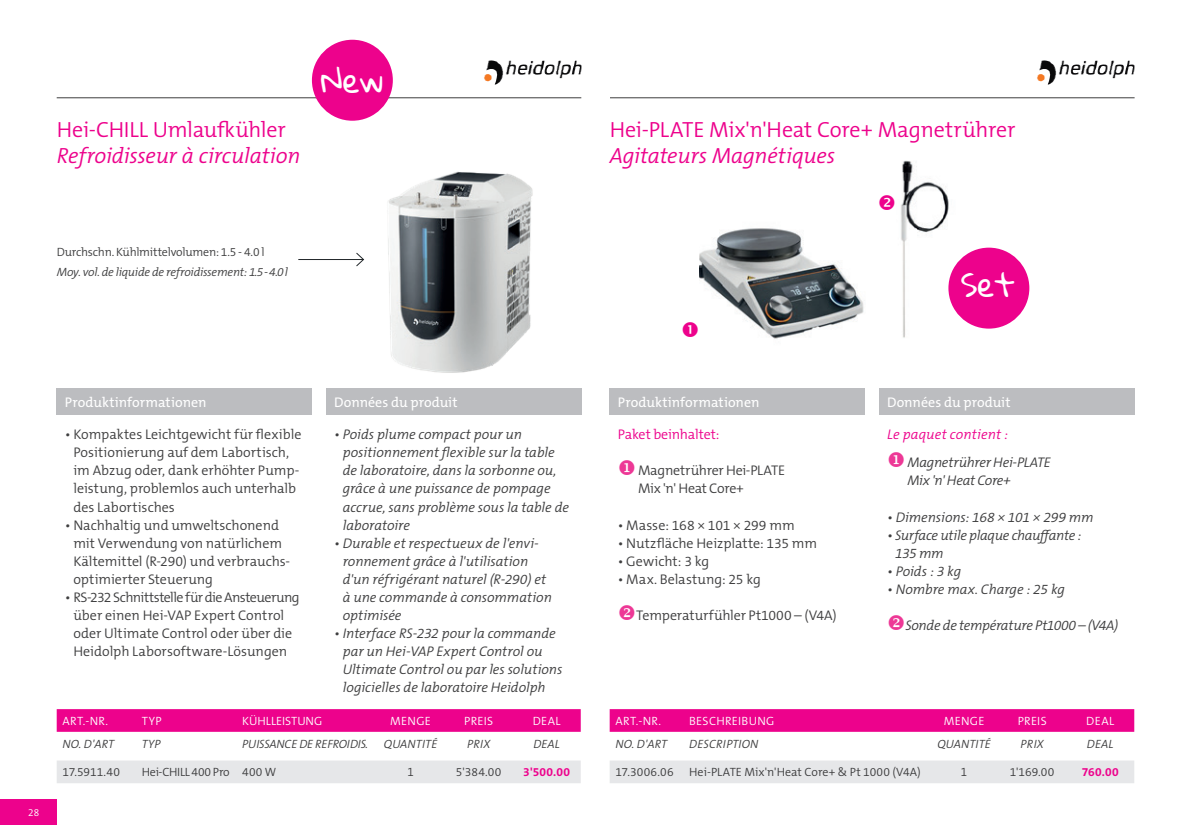
<style>
.page{position:relative;width:1191px;height:840px;background:#fff}
.page>*{position:absolute;margin:0;border:0;box-sizing:border-box;transform-origin:0 0}
.t1{font:32px "Gloria Hallelujah";color:#fff}
.t2{font:300 22px "The Mix B W4";letter-spacing:-.01em;color:#ed028c}
.t3{font:italic 300 22px "The Mix B W4";letter-spacing:-.01em;color:#ed028c}
.t4{font:300 14px/18px "The Mix B W4";letter-spacing:-.005em;color:#3e3e3f}
.t5{font:italic 300 14px/18px "The Mix B W4";letter-spacing:-.005em;color:#3e3e3f}
.t6{font:italic 300 14px/18px "The Mix B W4";letter-spacing:-.025em;color:#3e3e3f}
.t7{font:14px "The Mix B W5 Plain";color:#fff}
.t8{font:300 14px/18px "The Mix B W4";letter-spacing:-.025em;color:#3e3e3f}
.t9{font:italic 300 14px "The Mix B W4";letter-spacing:.01em;color:#ed028c}
.t10{font:300 14px "The Mix B W4";letter-spacing:-.015em;color:#ed028c}
.t11{font:300 12px "The Mix B W4";letter-spacing:-.01em;color:#3e3e3f}
.t12{font:italic 300 12px "The Mix B W4";letter-spacing:-.005em;color:#3e3e3f}
.t13{font:300 12px "The Mix B W4";letter-spacing:.025em;color:#fff}
.t14{font:700 12px "The Mix B W7";letter-spacing:.025em;color:#ed028c}
.t15{font:300 12px "The Mix B W4";letter-spacing:-.005em;color:#fff}
.t16{font:italic 300 12px "The Mix B W4";letter-spacing:.015em;color:#3e3e3f}
.t17{font:300 12px "The Mix B W4";letter-spacing:-.01em;color:#3e3e3f;scale:.96 1}
.t18{font:300 10px "The Mix B W4";color:#fff}
.s1{font-style:italic}
.s2{color:#ed3896}
</style>
<div class="page">
<div style="left:0;top:798px;width:57px;height:25px;background:#ed028c"></div>
<hr style="left:610px;top:97px;width:524px;height:1px;background:#3e3e3f">
<div style="left:609px;top:709px;width:525px;height:22px;background:#ed028c"></div>
<div style="left:610px;top:760px;width:524px;height:22px;background:#e6e7e9"></div>
<div style="left:609px;top:388px;width:256px;height:27px;background:#bcbdc0"></div>
<div style="left:879px;top:388px;width:255px;height:27px;background:#bcbdc0"></div>
<img style="left:699px;top:228px;width:165px;height:111px">
<img style="left:901px;top:160px;width:64px;height:178px">
<div style="left:948px;top:247px;width:81px;height:81px;background:#ed028c;border-radius:50%"></div>
<hr style="left:57px;top:97px;width:524px;height:1px;background:#3e3e3f">
<div style="left:57px;top:709px;width:524px;height:22px;background:#ed028c"></div>
<div style="left:57px;top:760px;width:524px;height:22px;background:#e6e7e9"></div>
<div style="left:57px;top:388px;width:255px;height:27px;background:#bcbdc0"></div>
<div style="left:326px;top:388px;width:255px;height:27px;background:#bcbdc0"></div>
<img style="left:388px;top:171px;width:145px;height:202px">
<hr style="left:298px;top:259px;width:65px;height:1px;background:#212629">
<svg style="left:356px;top:252px;width:8px;height:15px"></svg>
<img style="left:484px;top:60px;width:98px;height:25px">
<img style="left:1037px;top:60px;width:98px;height:25px">
<div style="left:312px;top:40px;width:81px;height:81px;background:#ed028c;border-radius:50%"></div>
<h2 class="t2" style="left:57px;top:115px;width:231px">Hei-CHILL Umlaufkühler</h2>
<h2 class="t3" style="left:57px;top:142px;width:245px">Refroidisseur à circulation</h2>
<h1 class="t1" style="left:321px;top:63px;width:64px">New</h1>
<p class="t11" style="left:57px;top:244px;width:209px">Durchschn. Kühlmittelvolumen: 1.5 - 4.0 l</p>
<p class="t12" style="left:57px;top:264px;width:233px">Moy. vol. de liquide de refroidissement: 1.5 - 4.0 l</p>
<h2 class="t2" style="left:609px;top:115px;width:407px">Hei-PLATE Mix'n'Heat Core+ Magnetrührer</h2>
<h2 class="t3" style="left:609px;top:142px;width:227px">Agitateurs Magnétiques</h2>
<h1 class="t1" style="left:960px;top:267px;width:56px">Set</h1>
<p class="t18" style="left:28px;top:805px;width:13px">28</p>
<p class="t7" style="left:65px;top:393px;width:143px">Produktinformationen</p>
<p class="t4" style="left:73px;top:425px;width:230px;text-indent:-9px"><span class="s1">•</span> Kompaktes Leichtgewicht für flexible Positionierung auf dem Labortisch, im Abzug oder, dank erhöhter Pump&shy;leistung, problemlos auch unterhalb des Labortisches</p>
<p class="t4" style="left:73px;top:515px;width:218px;text-indent:-9px"><span class="s1">•</span> Nachhaltig und umweltschonend mit Verwendung von natürlichem<br>Kältemittel (R-290) und verbrauchs&shy;optimierter Steuerung</p>
<p class="t4" style="left:65px;top:587px;width:236px;text-align:center"><span class="s1">•</span> RS-232 Schnittstelle für die Ansteuerung über einen Hei-VAP Expert Control oder Ultimate Control oder über die Heidolph Laborsoftware-Lösungen</p>
<p class="t7" style="left:334px;top:393px;width:125px">Données du produit</p>
<p class="t5" style="left:343px;top:426px;width:228px;text-indent:-9px">• Poids plume compact pour un positionnement flexible sur la table de laboratoire, dans la sorbonne ou, grâce à une puissance de pompage accrue, sans problème sous la table de laboratoire</p>
<p class="t5" style="left:343px;top:534px;width:211px;text-indent:-9px">• Durable et respectueux de l'envi&shy;ronnement grâce à l'utilisation d'un réfrigérant naturel (R-290) et à une commande à consommation optimisée</p>
<p class="t5" style="left:343px;top:624px;width:221px;text-indent:-9px">• Interface RS-232 pour la commande par un Hei-VAP Expert Control ou Ultimate Control ou par les solutions logicielles de laboratoire Heidolph</p>
<p class="t13" style="left:62px;top:712px;width:47px">ART.-NR.</p>
<p class="t13" style="left:142px;top:712px;width:22px">TYP</p>
<p class="t15" style="left:242px;top:712px;width:82px">KÜHLLEISTUNG</p>
<p class="t13" style="left:390px;top:712px;width:42px">MENGE</p>
<p class="t13" style="left:464px;top:712px;width:31px">PREIS</p>
<p class="t13" style="left:533px;top:712px;width:29px">DEAL</p>
<p class="t12" style="left:62px;top:736px;width:53px">NO. D'ART</p>
<p class="t12" style="left:142px;top:736px;width:20px">TYP</p>
<p class="t12" style="left:242px;top:736px;width:127px">PUISSANCE DE REFROIDIS.</p>
<p class="t12" style="left:384px;top:736px;width:55px">QUANTITÉ</p>
<p class="t12" style="left:467px;top:736px;width:25px">PRIX</p>
<p class="t12" style="left:533px;top:736px;width:28px">DEAL</p>
<p class="t11" style="left:62px;top:764px;width:59px">17.5911.40</p>
<p class="t11" style="left:142px;top:764px;width:136px">Hei-CHILL 400 Pro 400 W</p>
<p class="t17" style="left:407px;top:764px;width:8px">1</p>
<p class="t11" style="left:456px;top:764px;width:47px">5'384.00</p>
<p class="t14" style="left:523px;top:764px;width:48px">3'500.00</p>
<p class="t7" style="left:617px;top:393px;width:143px">Produktinformationen</p>
<p class="t10" style="left:617px;top:425px;width:103px">Paket beinhaltet:</p>
<p class="t8" style="left:638px;top:461px;width:149px;text-indent:-20px"><span class="s2">◆</span> Magnetrührer Hei-PLATE<br>Mix 'n' Heat Core+</p>
<p class="t4" style="left:617px;top:515px;width:178px">• Masse: 168 × 101 × 299 mm</p>
<p class="t4" style="left:617px;top:533px;width:201px">• Nutzfläche Heizplatte: 135 mm</p>
<p class="t4" style="left:617px;top:551px;width:93px">• Gewicht: 3 kg</p>
<p class="t4" style="left:617px;top:569px;width:145px">• Max. Belastung: 25 kg</p>
<p class="t4" style="left:617px;top:605px;width:221px"><span class="s2">❖</span>Temperaturfühler Pt1000 – (V4A)</p>
<p class="t7" style="left:887px;top:393px;width:125px">Données du produit</p>
<p class="t9" style="left:887px;top:426px;width:123px">Le paquet contient :</p>
<p class="t6" style="left:907px;top:454px;width:145px;text-indent:-20px"><span class="s2">◆</span> Magnetrührer Hei-PLATE<br>Mix 'n' Heat Core+</p>
<p class="t5" style="left:887px;top:508px;width:208px">• Dimensions: 168 × 101 × 299 mm</p>
<p class="t6" style="left:895px;top:526px;width:188px;text-indent:-8px">• Surface utile plaque chauffante :<br>135 mm</p>
<p class="t5" style="left:887px;top:562px;width:76px">• Poids : 3 kg</p>
<p class="t5" style="left:887px;top:580px;width:179px">• Nombre max. Charge : 25 kg</p>
<p class="t6" style="left:887px;top:616px;width:233px"><span class="s2">❖</span>Sonde de température Pt1000 – (V4A)</p>
<p class="t13" style="left:615px;top:712px;width:47px">ART.-NR.</p>
<p class="t13" style="left:689px;top:712px;width:87px">BESCHREIBUNG</p>
<p class="t13" style="left:943px;top:712px;width:42px">MENGE</p>
<p class="t13" style="left:1017px;top:712px;width:31px">PREIS</p>
<p class="t13" style="left:1086px;top:712px;width:29px">DEAL</p>
<p class="t12" style="left:615px;top:736px;width:53px">NO. D'ART</p>
<p class="t16" style="left:689px;top:736px;width:71px">DESCRIPTION</p>
<p class="t12" style="left:937px;top:736px;width:55px">QUANTITÉ</p>
<p class="t12" style="left:1020px;top:736px;width:25px">PRIX</p>
<p class="t12" style="left:1087px;top:736px;width:28px">DEAL</p>
<p class="t11" style="left:615px;top:764px;width:60px">17.3006.06</p>
<p class="t11" style="left:689px;top:764px;width:233px">Hei-PLATE Mix'n'Heat Core+ &amp; Pt 1000 (V4A)</p>
<p class="t17" style="left:961px;top:764px;width:8px">1</p>
<p class="t11" style="left:1010px;top:764px;width:46px">1'169.00</p>
<p class="t14" style="left:1081px;top:764px;width:38px">760.00</p>
</div>
